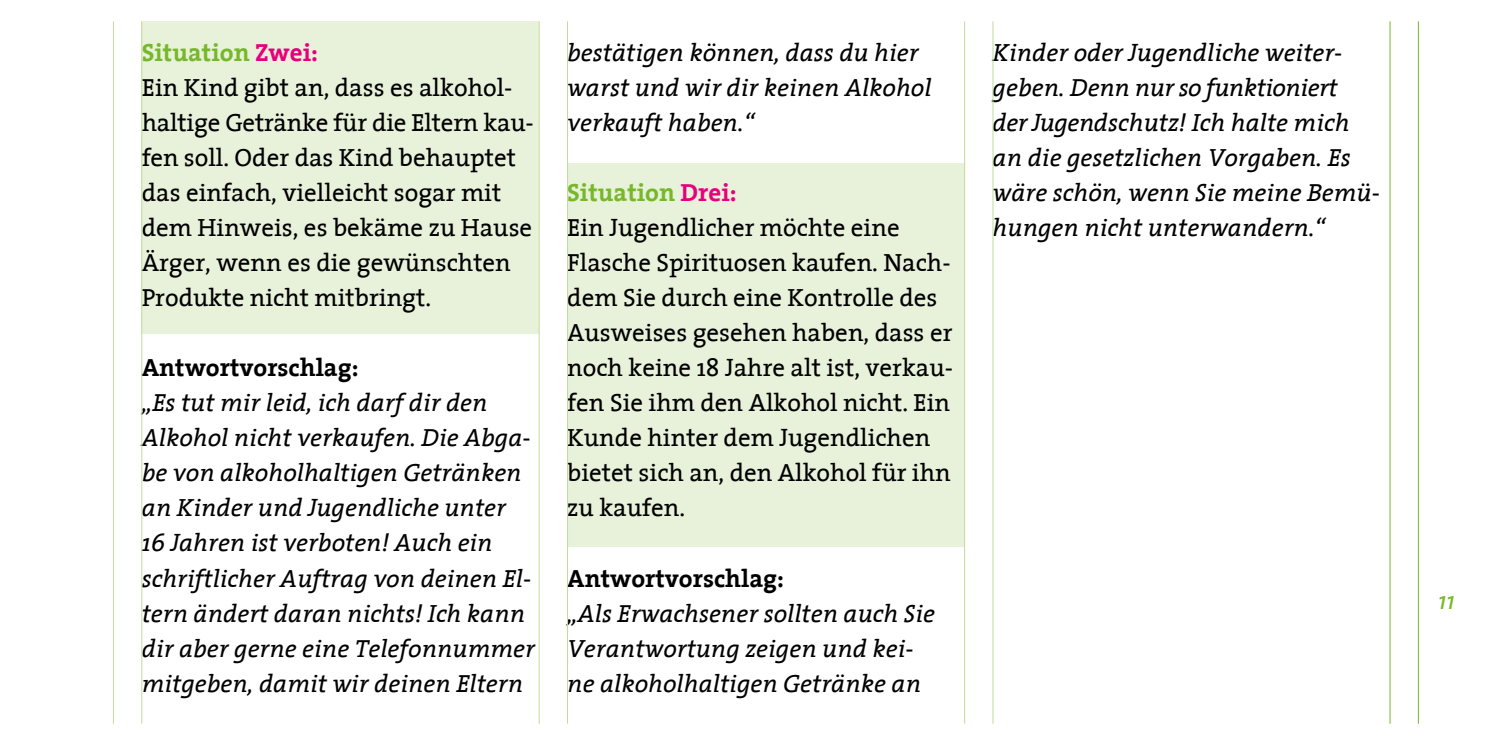
<style>
.page{position:relative;width:1489px;height:745px;background:#fff}
.page>*{position:absolute;margin:0;border:0;box-sizing:border-box;transform-origin:0 0}
.t1{font:italic 25px/35px "The Serif 5";color:#000}
.t2{font:25px/35px "The Serif 5";color:#000}
.t3{font:700 25px "The Serif 7";color:#000}
.t4{font:700 25px "The Serif 7";color:#76b82a}
.t5{font:italic 25px "The Sans 5";color:#76b82a}
.s1{color:#e6007d}
</style>
<div class="page">
<div style="left:567px;top:163px;width:397px;height:383px;background:#e8f1da"></div>
<div style="left:142px;top:21px;width:397px;height:312px;background:#e8f1da"></div>
<hr style="left:567px;top:21px;width:1px;height:702px;background:#c4db9b">
<hr style="left:538px;top:21px;width:1px;height:702px;background:#c4db9b">
<hr style="left:1417px;top:21px;width:1px;height:702px;background:#76b82a">
<hr style="left:1389px;top:21px;width:1px;height:702px;background:#76b82a">
<hr style="left:992px;top:21px;width:1px;height:702px;background:#c4db9b">
<hr style="left:964px;top:21px;width:1px;height:702px;background:#c4db9b">
<hr style="left:141px;top:21px;width:1px;height:702px;background:#c4db9b">
<hr style="left:113px;top:21px;width:1px;height:702px;background:#c4db9b">
<p class="t4" style="left:142px;top:31px;width:178px">Situation <span class="s1">Zwei:</span></p>
<p class="t2" style="left:142px;top:69px;width:393px">Ein Kind gibt an, dass es alkohol&shy;haltige Getränke für die Eltern kau&shy;fen soll. Oder das Kind behauptet das einfach, vielleicht sogar mit dem Hinweis, es bekäme zu Hause<br>Ärger, wenn es die gewünschten<br>Produkte nicht mitbringt.</p>
<p class="t3" style="left:142px;top:346px;width:218px">Antwortvorschlag:</p>
<p class="t1" style="left:142px;top:384px;width:394px">„Es tut mir leid, ich darf dir den Alkohol nicht verkaufen. Die Abga&shy;be von alkoholhaltigen Getränken an Kinder und Jugendliche unter 16 Jahren ist verboten! Auch ein schriftlicher Auftrag von deinen El&shy;tern ändert daran nichts! Ich kann dir aber gerne eine Telefonnummer mitgeben, damit wir deinen Eltern</p>
<p class="t1" style="left:567px;top:34px;width:366px">bestätigen können, dass du hier warst und wir dir keinen Alkohol verkauft haben.“</p>
<p class="t4" style="left:567px;top:171px;width:171px">Situation <span class="s1">Drei:</span></p>
<p class="t2" style="left:567px;top:209px;width:387px">Ein Jugendlicher möchte eine<br>Flasche Spirituosen kaufen. Nach&shy;dem Sie durch eine Kontrolle des<br>Ausweises gesehen haben, dass er noch keine 18 Jahre alt ist, verkau&shy;fen Sie ihm den Alkohol nicht. Ein<br>Kunde hinter dem Jugendlichen bietet sich an, den Alkohol für ihn zu kaufen.</p>
<p class="t3" style="left:567px;top:556px;width:218px">Antwortvorschlag:</p>
<p class="t1" style="left:567px;top:594px;width:369px">„Als Erwachsener sollten auch Sie<br>Verantwortung zeigen und kei&shy;ne alkoholhaltigen Getränke an</p>
<p class="t1" style="left:992px;top:34px;width:389px">Kinder oder Jugendliche weiter&shy;geben. Denn nur so funktioniert<br>der Jugendschutz! Ich halte mich an die gesetzlichen Vorgaben. Es wäre schön, wenn Sie meine Bemü&shy;hungen nicht unterwandern.“</p>
<p class="t5" style="left:1437px;top:579px;width:18px">11</p>
</div>
